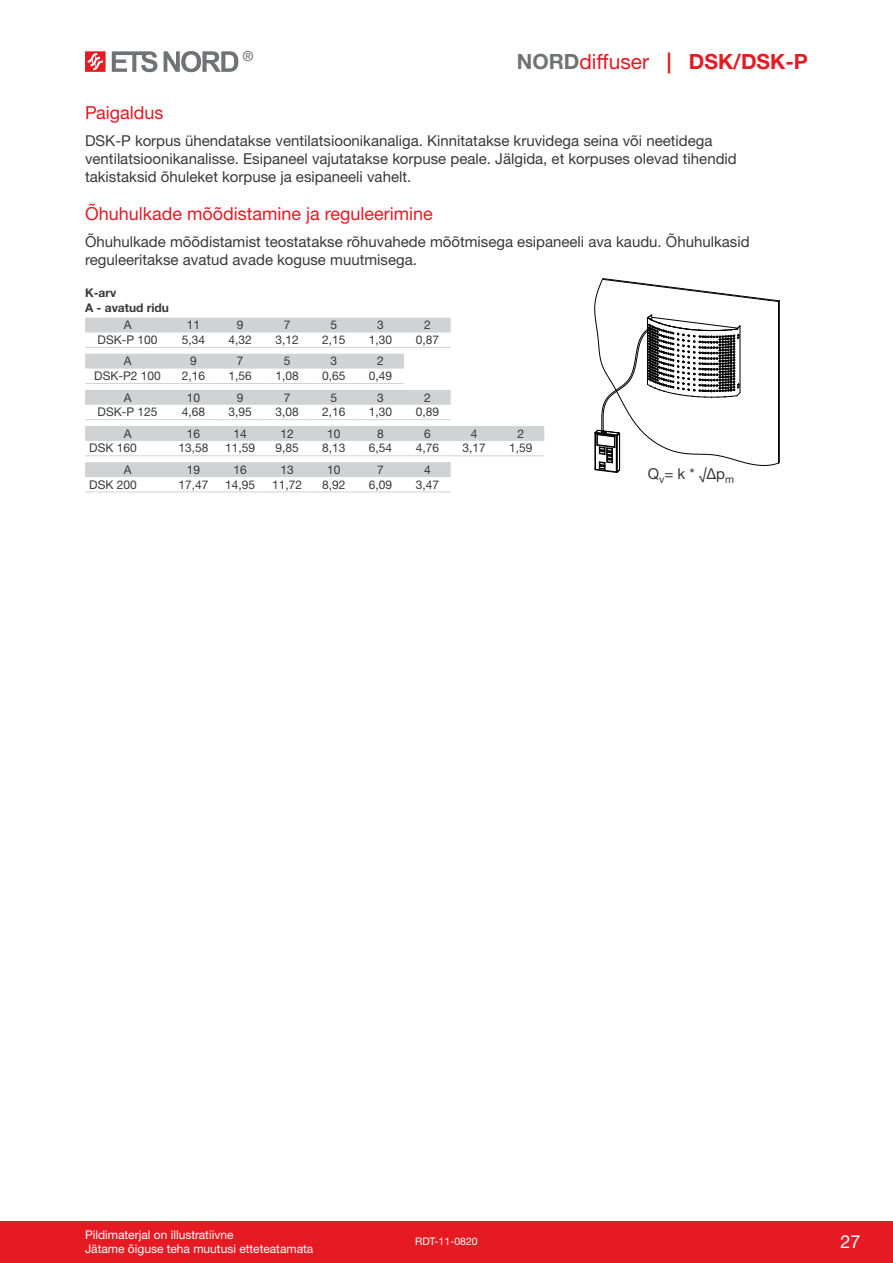
<style>
.page{position:relative;width:893px;height:1263px;background:#fff}
.page>*{position:absolute;margin:0;border:0;box-sizing:border-box;transform-origin:0 0}
.t1{font:700 21px "Helvetica Neue LTW1 G";color:#e51a23}
.Pealkiri{font:18px "Helvetica Neue LTW1 G";color:#e51a23}
.t2{font:18px "Helvetica Neue LTW1 G";color:#fff}
.Tekst_1{font:15px/18px "Helvetica Neue LTW1 G";color:#383839}
.Tekst{font:15px "Helvetica Neue LTW1 G";color:#383839}
.t3{font:500 13.95px "Helvetica Neue LTW1 G";color:#717275}
.Tekst-2{font:12px "Helvetica Neue LTW1 G";color:#383839}
.tabeltekst{font:12px "Helvetica Neue LTW1 G";color:#383839}
.t4{font:12px/14.4px "Helvetica Neue LTW1 G";color:#fff}
.t5{font:700 12px "Helvetica Neue LTW1 G";color:#383839}
.t6{font:10.5px "Helvetica Neue LTW1 G";color:#fff}
.t7{font:3.3px "Century Gothic";color:#000}
.s1{color:#717275}
.s2{font-weight:400}
</style>
<div class="page">
<div style="left:0;top:1221px;width:893px;height:42px;background:#e51a23"></div>
<svg style="left:112px;top:51px;width:45px;height:21px"></svg>
<svg style="left:164px;top:51px;width:74px;height:21px"></svg>
<svg style="left:85px;top:51px;width:21px;height:21px"></svg>
<div style="left:85px;top:318px;width:366px;height:14px;background:#d1d2d4"></div>
<hr style="left:85px;top:347px;width:85px;height:1px;background:#d1d2d4">
<hr style="left:170px;top:347px;width:47px;height:1px;background:#d1d2d4">
<hr style="left:217px;top:347px;width:47px;height:1px;background:#d1d2d4">
<hr style="left:264px;top:347px;width:46px;height:1px;background:#d1d2d4">
<hr style="left:310px;top:347px;width:47px;height:1px;background:#d1d2d4">
<hr style="left:357px;top:347px;width:47px;height:1px;background:#d1d2d4">
<hr style="left:404px;top:347px;width:47px;height:1px;background:#d1d2d4">
<div style="left:85px;top:354px;width:319px;height:15px;background:#d1d2d4"></div>
<hr style="left:85px;top:383px;width:85px;height:1px;background:#d1d2d4">
<hr style="left:170px;top:383px;width:47px;height:1px;background:#d1d2d4">
<hr style="left:217px;top:383px;width:47px;height:1px;background:#d1d2d4">
<hr style="left:264px;top:383px;width:46px;height:1px;background:#d1d2d4">
<hr style="left:310px;top:383px;width:47px;height:1px;background:#d1d2d4">
<hr style="left:357px;top:383px;width:47px;height:1px;background:#d1d2d4">
<div style="left:85px;top:390px;width:366px;height:15px;background:#d1d2d4"></div>
<hr style="left:85px;top:419px;width:85px;height:1px;background:#d1d2d4">
<hr style="left:170px;top:419px;width:47px;height:1px;background:#d1d2d4">
<hr style="left:217px;top:419px;width:47px;height:1px;background:#d1d2d4">
<hr style="left:264px;top:419px;width:46px;height:1px;background:#d1d2d4">
<hr style="left:310px;top:419px;width:47px;height:1px;background:#d1d2d4">
<hr style="left:357px;top:419px;width:47px;height:1px;background:#d1d2d4">
<hr style="left:404px;top:419px;width:47px;height:1px;background:#d1d2d4">
<div style="left:85px;top:426px;width:459px;height:15px;background:#d1d2d4"></div>
<hr style="left:85px;top:455px;width:85px;height:1px;background:#d1d2d4">
<hr style="left:170px;top:455px;width:47px;height:1px;background:#d1d2d4">
<hr style="left:217px;top:455px;width:47px;height:1px;background:#d1d2d4">
<hr style="left:264px;top:455px;width:46px;height:1px;background:#d1d2d4">
<hr style="left:310px;top:455px;width:47px;height:1px;background:#d1d2d4">
<hr style="left:357px;top:455px;width:47px;height:1px;background:#d1d2d4">
<hr style="left:404px;top:455px;width:47px;height:1px;background:#d1d2d4">
<hr style="left:451px;top:455px;width:46px;height:1px;background:#d1d2d4">
<hr style="left:497px;top:455px;width:47px;height:1px;background:#d1d2d4">
<div style="left:85px;top:462px;width:366px;height:15px;background:#d1d2d4"></div>
<hr style="left:85px;top:492px;width:85px;height:1px;background:#d1d2d4">
<hr style="left:170px;top:492px;width:47px;height:1px;background:#d1d2d4">
<hr style="left:217px;top:492px;width:47px;height:1px;background:#d1d2d4">
<hr style="left:264px;top:492px;width:46px;height:1px;background:#d1d2d4">
<hr style="left:310px;top:492px;width:47px;height:1px;background:#d1d2d4">
<hr style="left:357px;top:492px;width:47px;height:1px;background:#d1d2d4">
<hr style="left:404px;top:492px;width:47px;height:1px;background:#d1d2d4">
<svg style="left:594px;top:278px;width:186px;height:195px"></svg>
<p class="t3" style="left:242px;top:47px;width:13px">®</p>
<p class="t1" style="left:517px;top:49px;width:293px"><span class="s1">NORD</span><span class="s2">diffuser</span> | DSK/DSK-P</p>
<p class="Pealkiri" style="left:85px;top:102px;width:80px">Paigaldus</p>
<p class="Tekst_1" style="left:85px;top:131px;width:653px">DSK-P korpus ühendatakse ventilatsioonikanaliga. Kinnitatakse kruvidega seina või neetidega ventilatsioonikanalisse. Esipaneel vajutatakse korpuse peale. Jälgida, et korpuses olevad tihendid takistaksid õhuleket korpuse ja esipaneeli vahelt.</p>
<p class="Pealkiri" style="left:85px;top:203px;width:349px">Õhuhulkade mõõdistamine ja reguleerimine</p>
<p class="Tekst_1" style="left:85px;top:232px;width:666px">Õhuhulkade mõõdistamist teostatakse rõhuvahede mõõtmisega esipaneeli ava kaudu. Õhuhulkasid reguleeritakse avatud avade koguse muutmisega.</p>
<p class="t5" style="left:85px;top:285px;width:33px">K-arv</p>
<p class="t5" style="left:85px;top:300px;width:86px">A - avatud ridu</p>
<p class="tabeltekst" style="left:124px;top:318px;width:9px">A</p>
<p class="tabeltekst" style="left:187px;top:318px;width:15px">11</p>
<p class="tabeltekst" style="left:237px;top:318px;width:8px">9</p>
<p class="tabeltekst" style="left:284px;top:318px;width:8px">7</p>
<p class="tabeltekst" style="left:330px;top:318px;width:8px">5</p>
<p class="tabeltekst" style="left:377px;top:318px;width:8px">3</p>
<p class="tabeltekst" style="left:424px;top:318px;width:8px">2</p>
<p class="tabeltekst" style="left:98px;top:332px;width:62px">DSK-P 100</p>
<p class="Tekst-2" style="left:182px;top:332px;width:25px">5,34</p>
<p class="Tekst-2" style="left:229px;top:332px;width:25px">4,32</p>
<p class="Tekst-2" style="left:275px;top:332px;width:25px">3,12</p>
<p class="Tekst-2" style="left:322px;top:332px;width:25px">2,15</p>
<p class="Tekst-2" style="left:369px;top:332px;width:25px">1,30</p>
<p class="Tekst-2" style="left:416px;top:332px;width:25px">0,87</p>
<p class="tabeltekst" style="left:124px;top:354px;width:9px">A</p>
<p class="tabeltekst" style="left:190px;top:354px;width:8px">9</p>
<p class="tabeltekst" style="left:237px;top:354px;width:8px">7</p>
<p class="tabeltekst" style="left:284px;top:354px;width:8px">5</p>
<p class="tabeltekst" style="left:330px;top:354px;width:8px">3</p>
<p class="tabeltekst" style="left:377px;top:354px;width:8px">2</p>
<p class="tabeltekst" style="left:94px;top:368px;width:68px">DSK-P2 100</p>
<p class="Tekst-2" style="left:182px;top:368px;width:25px">2,16</p>
<p class="Tekst-2" style="left:229px;top:368px;width:25px">1,56</p>
<p class="Tekst-2" style="left:275px;top:368px;width:25px">1,08</p>
<p class="Tekst-2" style="left:322px;top:368px;width:25px">0,65</p>
<p class="Tekst-2" style="left:369px;top:368px;width:25px">0,49</p>
<p class="tabeltekst" style="left:124px;top:390px;width:9px">A</p>
<p class="tabeltekst" style="left:187px;top:390px;width:15px">10</p>
<p class="tabeltekst" style="left:237px;top:390px;width:8px">9</p>
<p class="tabeltekst" style="left:284px;top:390px;width:8px">7</p>
<p class="tabeltekst" style="left:330px;top:390px;width:8px">5</p>
<p class="tabeltekst" style="left:377px;top:390px;width:8px">3</p>
<p class="tabeltekst" style="left:424px;top:390px;width:8px">2</p>
<p class="tabeltekst" style="left:98px;top:405px;width:62px">DSK-P 125</p>
<p class="Tekst-2" style="left:182px;top:405px;width:25px">4,68</p>
<p class="Tekst-2" style="left:229px;top:405px;width:25px">3,95</p>
<p class="Tekst-2" style="left:275px;top:405px;width:25px">3,08</p>
<p class="Tekst-2" style="left:322px;top:405px;width:25px">2,16</p>
<p class="Tekst-2" style="left:369px;top:405px;width:25px">1,30</p>
<p class="Tekst-2" style="left:416px;top:405px;width:25px">0,89</p>
<p class="tabeltekst" style="left:124px;top:426px;width:9px">A</p>
<p class="tabeltekst" style="left:187px;top:426px;width:15px">16</p>
<p class="tabeltekst" style="left:234px;top:426px;width:15px">14</p>
<p class="tabeltekst" style="left:280px;top:426px;width:15px">12</p>
<p class="tabeltekst" style="left:327px;top:426px;width:15px">10</p>
<p class="tabeltekst" style="left:377px;top:426px;width:8px">8</p>
<p class="tabeltekst" style="left:424px;top:426px;width:8px">6</p>
<p class="tabeltekst" style="left:471px;top:426px;width:8px">4</p>
<p class="tabeltekst" style="left:518px;top:426px;width:8px">2</p>
<p class="tabeltekst" style="left:89px;top:441px;width:49px">DSK 160</p>
<p class="Tekst-2" style="left:178px;top:441px;width:32px">13,58</p>
<p class="Tekst-2" style="left:225px;top:441px;width:32px">11,59</p>
<p class="Tekst-2" style="left:275px;top:441px;width:25px">9,85</p>
<p class="Tekst-2" style="left:322px;top:441px;width:25px">8,13</p>
<p class="Tekst-2" style="left:369px;top:441px;width:25px">6,54</p>
<p class="Tekst-2" style="left:416px;top:441px;width:25px">4,76</p>
<p class="Tekst-2" style="left:462px;top:441px;width:25px">3,17</p>
<p class="Tekst-2" style="left:509px;top:441px;width:25px">1,59</p>
<p class="tabeltekst" style="left:124px;top:462px;width:9px">A</p>
<p class="tabeltekst" style="left:187px;top:462px;width:15px">19</p>
<p class="tabeltekst" style="left:234px;top:462px;width:15px">16</p>
<p class="tabeltekst" style="left:280px;top:462px;width:15px">13</p>
<p class="tabeltekst" style="left:327px;top:462px;width:15px">10</p>
<p class="tabeltekst" style="left:377px;top:462px;width:8px">7</p>
<p class="tabeltekst" style="left:424px;top:462px;width:8px">4</p>
<p class="tabeltekst" style="left:89px;top:477px;width:49px">DSK 200</p>
<p class="Tekst-2" style="left:178px;top:477px;width:32px">17,47</p>
<p class="Tekst-2" style="left:225px;top:477px;width:32px">14,95</p>
<p class="Tekst-2" style="left:272px;top:477px;width:32px">11,72</p>
<p class="Tekst-2" style="left:322px;top:477px;width:25px">8,92</p>
<p class="Tekst-2" style="left:369px;top:477px;width:25px">6,09</p>
<p class="Tekst-2" style="left:416px;top:477px;width:25px">3,47</p>
<p class="t7" style="left:378px;top:252px;width:3px">2</p>
<p class="t7" style="left:275px;top:340px;width:3px">B</p>
<p class="t7" style="left:275px;top:406px;width:4px">C</p>
<p class="Tekst" style="left:648px;top:464px;width:88px">Q<sub>v</sub>= k * √∆p<sub>m</sub></p>
<p class="t4" style="left:85px;top:1227px;width:230px">Pildimaterjal on illustratiivne<br>Jätame õiguse teha muutusi etteteatamata</p>
<p class="t6" style="left:415px;top:1235px;width:64px">RDT-11-0820</p>
<p class="t2" style="left:840px;top:1230px;width:22px">27</p>
</div>
